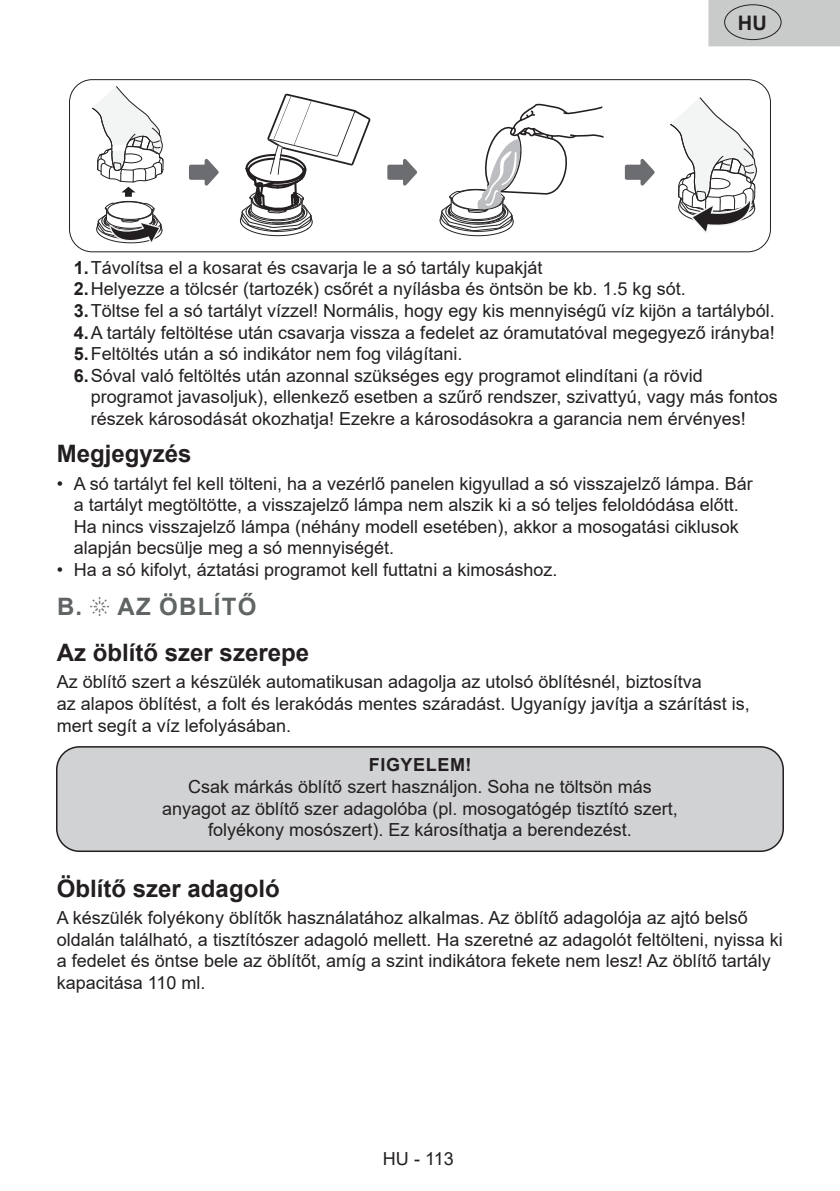
<style>
.page{position:relative;width:840px;height:1191px;background:#fff}
.page>*{position:absolute;margin:0;border:0;box-sizing:border-box;transform-origin:0 0}
.t1{font:700 24px "Arial";color:#231f20}
.t2{font:700 24px "Arial";letter-spacing:.055em;color:#606465}
.t3{font:700 20px "Arial";color:#231f20}
.t4{font:18px/21.6px "Arial";color:#231f20}
.t5{font:700 18px "Arial";letter-spacing:.035em;color:#231f20}
.s1{font-weight:700}
</style>
<div class="page">
<div style="left:708px;top:0;width:131px;height:46px;background:#c9cbca"></div>
<div style="left:723px;top:4px;width:58px;height:36px;border:1px solid #231f20;border-radius:50%"></div>
<div style="left:57px;top:747px;width:725px;height:104px;background:#d1d2d4;border-radius:23px"></div>
<div style="left:56px;top:746px;width:727px;height:106px;border:2px solid #231f20;border-radius:23px"></div>
<svg style="left:439px;top:103px;width:165px;height:134px"></svg>
<svg style="left:670px;top:97px;width:87px;height:136px"></svg>
<svg style="left:92px;top:86px;width:72px;height:158px"></svg>
<svg style="left:239px;top:94px;width:131px;height:142px"></svg>
<svg style="left:624px;top:158px;width:31px;height:28px"></svg>
<svg style="left:387px;top:159px;width:30px;height:27px"></svg>
<svg style="left:189px;top:158px;width:30px;height:28px"></svg>
<div style="left:69px;top:79px;width:701px;height:173px;border:1px solid #231f20;border-radius:23px"></div>
<svg style="left:90px;top:597px;width:19px;height:19px"></svg>
<p class="t3" style="left:737px;top:9px;width:30px">HU</p>
<p class="t4" style="left:74px;top:256px;width:470px"><span class="s1">1.</span> Távolítsa el a kosarat és csavarja le a só tartály kupakját</p>
<p class="t4" style="left:74px;top:278px;width:613px"><span class="s1">2.</span> Helyezze a tölcsér (tartozék) csőrét a nyílásba és öntsön be kb. 1.5 kg sót.</p>
<p class="t4" style="left:74px;top:300px;width:702px"><span class="s1">3.</span> Töltse fel a só tartályt vízzel! Normális, hogy egy kis mennyiségű víz kijön a tartályból.</p>
<p class="t4" style="left:74px;top:321px;width:702px"><span class="s1">4.</span> A tartály feltöltése után csavarja vissza a fedelet az óramutatóval megegyező irányba!</p>
<p class="t4" style="left:74px;top:343px;width:390px"><span class="s1">5.</span> Feltöltés után a só indikátor nem fog világítani.</p>
<p class="t4" style="left:91px;top:364px;width:688px;text-indent:-17px"><span class="s1">6.</span> Sóval való feltöltés után azonnal szükséges egy programot elindítani (a rövid programot javasoljuk), ellenkező esetben a szűrő rendszer, szivattyú, vagy más fontos részek károsodását okozhatja! Ezekre a károsodásokra a garancia nem érvényes!</p>
<h1 class="t1" style="left:57px;top:437px;width:136px">Megjegyzés</h1>
<p class="t4" style="left:74px;top:472px;width:680px;text-indent:-17px">• A só tartályt fel kell tölteni, ha a vezérlő panelen kigyullad a só visszajelző lámpa. Bár a tartályt megtöltötte, a visszajelző lámpa nem alszik ki a só teljes feloldódása előtt.<br>Ha nincs visszajelző lámpa (néhány modell esetében), akkor a mosogatási ciklusok alapján becsülje meg a só mennyiségét.</p>
<p class="t4" style="left:57px;top:559px;width:502px">• Ha a só kifolyt, áztatási programot kell futtatni a kimosáshoz.</p>
<h1 class="t2" style="left:57px;top:589px;width:201px">B. AZ ÖBLÍTŐ</h1>
<h1 class="t1" style="left:57px;top:636px;width:254px">Az öblítő szer szerepe</h1>
<p class="t4" style="left:57px;top:671px;width:694px">Az öblítő szert a készülék automatikusan adagolja az utolsó öblítésnél, biztosítva<br>az alapos öblítést, a folt és lerakódás mentes száradást. Ugyanígy javítja a szárítást is, mert segít a víz lefolyásában.</p>
<p class="t5" style="left:368px;top:752px;width:104px">FIGYELEM!</p>
<p class="t4" style="left:162px;top:775px;width:517px;text-align:center">Csak márkás öblítő szert használjon. Soha ne töltsön más anyagot az öblítő szer adagolóba (pl. mosogatógép tisztító szert, folyékony mosószert). Ez károsíthatja a berendezést.</p>
<h1 class="t1" style="left:57px;top:871px;width:224px">Öblítő szer adagoló</h1>
<p class="t4" style="left:57px;top:907px;width:727px">A készülék folyékony öblítők használatához alkalmas. Az öblítő adagolója az ajtó belső oldalán található, a tisztítószer adagoló mellett. Ha szeretné az adagolót feltölteni, nyissa ki a fedelet és öntse bele az öblítőt, amíg a szint indikátora fekete nem lesz! Az öblítő tartály kapacitása 110 ml.</p>
<p class="t4" style="left:383px;top:1147px;width:72px">HU - 113</p>
</div>
